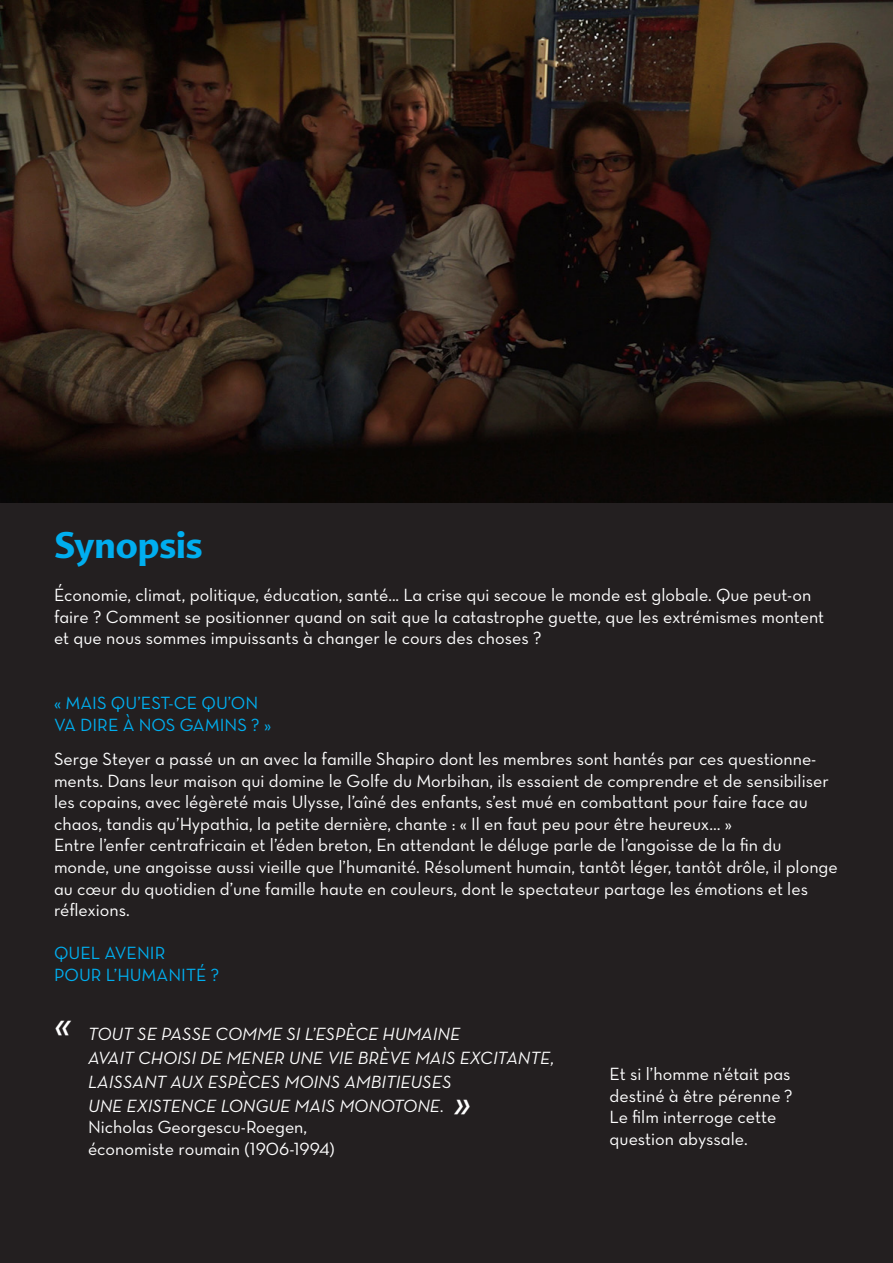
<style>
.page{position:relative;width:893px;height:1263px;background:#fff}
.page>*{position:absolute;margin:0;border:0;box-sizing:border-box;transform-origin:0 0}
.texte_aligne_a_gauch{font:italic 45px "Neutra Text";color:#fff}
.titre_bleu-advert_bo{font:700 36px "Advert";color:#00aeef}
.texte_aligne_a_gauch-2{font:18px/21.6px "Neutra Text Book Alt";color:#fff}
.citation_blanche{font:italic 18px "Neutra Text";color:#fff}
.sous-titre_bleu_neut{font:18px/21.6px "Neutra Text Book Alt";color:#00aeef}
</style>
<div class="page">
<div style="left:0;top:489px;width:893px;height:774px;background:#231f20"></div>
<img style="left:0;top:0;width:893px;height:502px">
<p class="titre_bleu-advert_bo" style="left:54px;top:523px;width:150px">Synopsis</p>
<p class="texte_aligne_a_gauch-2" style="left:54px;top:584px;width:772px">Économie, climat, politique, éducation, santé... La crise qui secoue le monde est globale. Que peut-on faire ? Comment se positionner quand on sait que la catastrophe guette, que les extrémismes montent et que nous sommes impuissants à changer le cours des choses ?</p>
<p class="sous-titre_bleu_neut" style="left:54px;top:692px;width:219px">« MAIS QU’EST-CE QU’ON<br>VA DIRE À NOS GAMINS ? »</p>
<p class="texte_aligne_a_gauch-2" style="left:54px;top:748px;width:776px">Serge Steyer a passé un an avec la famille Shapiro dont les membres sont hantés par ces questionne&shy;ments. Dans leur maison qui domine le Golfe du Morbihan, ils essaient de comprendre et de sensibiliser les copains, avec légèreté mais Ulysse, l’aîné des enfants, s’est mué en combattant pour faire face au chaos, tandis qu’Hypathia, la petite dernière, chante : « Il en faut peu pour être heureux… »</p>
<p class="texte_aligne_a_gauch-2" style="left:54px;top:834px;width:785px">Entre l’enfer centrafricain et l’éden breton, En attendant le déluge parle de l’angoisse de la fin du monde, une angoisse aussi vieille que l’humanité. Résolument humain, tantôt léger, tantôt drôle, il plonge au cœur du quotidien d’une famille haute en couleurs, dont le spectateur partage les émotions et les réflexions.</p>
<p class="sous-titre_bleu_neut" style="left:54px;top:942px;width:167px">QUEL AVENIR<br>POUR L’HUMANITÉ ?</p>
<p class="texte_aligne_a_gauch" style="left:54px;top:994px;width:19px">«</p>
<p class="citation_blanche" style="left:88px;top:1023px;width:374px">TOUT SE PASSE COMME SI L’ESPÈCE HUMAINE</p>
<p class="citation_blanche" style="left:88px;top:1047px;width:468px">AVAIT CHOISI DE MENER UNE VIE BRÈVE MAIS EXCITANTE,</p>
<p class="citation_blanche" style="left:88px;top:1071px;width:365px">LAISSANT AUX ESPÈCES MOINS AMBITIEUSES</p>
<p class="citation_blanche" style="left:88px;top:1095px;width:357px">UNE EXISTENCE LONGUE MAIS MONOTONE.</p>
<p class="texte_aligne_a_gauch-2" style="left:88px;top:1116px;width:221px">Nicholas Georgescu-Roegen,</p>
<p class="texte_aligne_a_gauch-2" style="left:88px;top:1138px;width:248px">économiste roumain (1906-1994)</p>
<p class="texte_aligne_a_gauch" style="left:454px;top:1073px;width:19px">»</p>
<p class="texte_aligne_a_gauch-2" style="left:610px;top:1063px;width:184px">Et si l’homme n’était pas destiné à être pérenne ?<br>Le film interroge cette question abyssale.</p>
</div>
